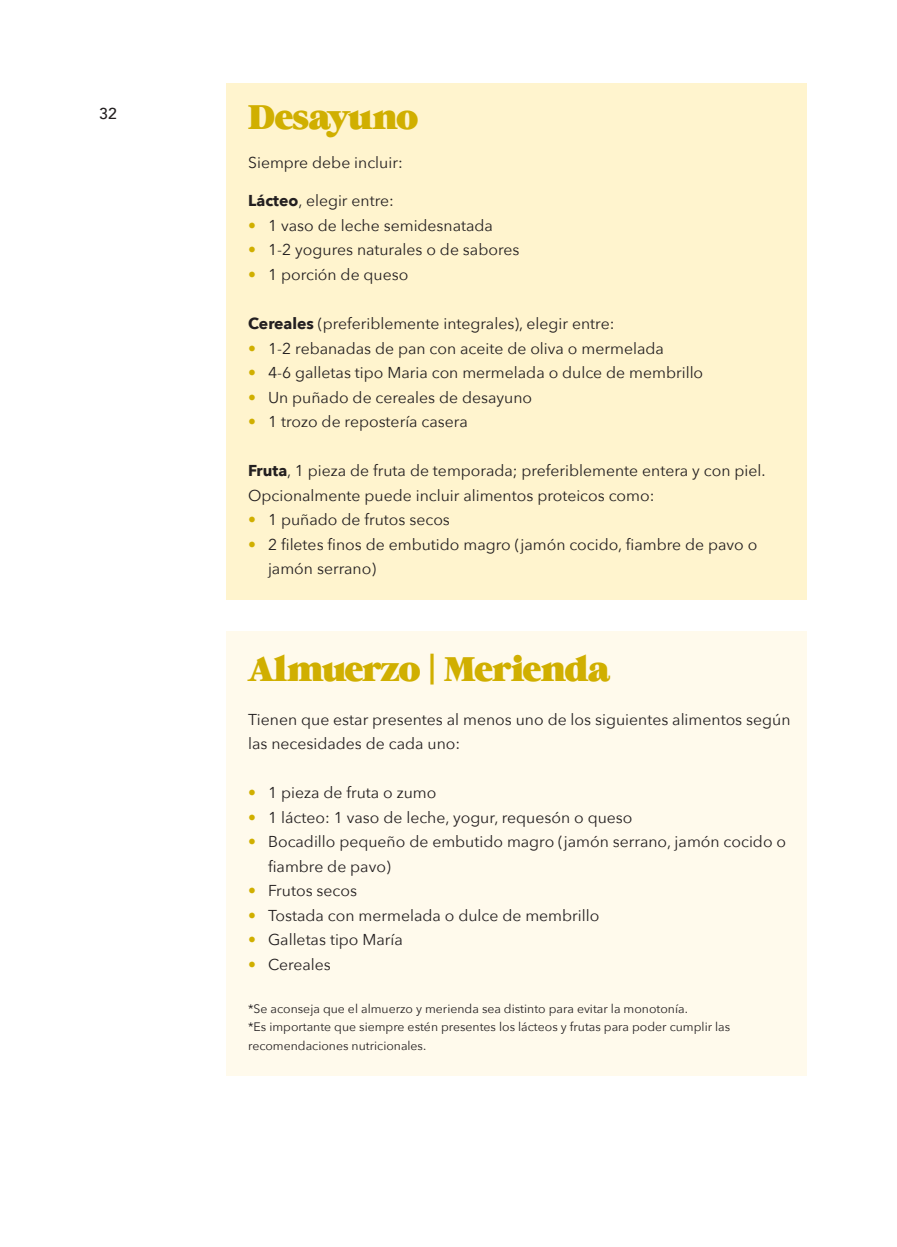
<style>
.page{position:relative;width:897px;height:1247px;background:#fff}
.page>*{position:absolute;margin:0;border:0;box-sizing:border-box;transform-origin:0 0}
.Normal1{font:35px "Grumpy Black 24";letter-spacing:-.02em;color:#d0af00}
.Estilo_de_párrafo_3{font:15.75px/24.5px "Avenir Next";color:#231f20}
.Normal1-2{font:15.75px "Avenir Next";color:#231f20}
.t1{font:500 15.75px "Avenir";color:#231f20}
.Estilo_de_párrafo_3-2{font:12.25px/18.4px "Avenir Next";color:#231f20}
.s1{font-weight:700}
.s2{color:#d0af00}
</style>
<div class="page">
<div style="left:226px;top:83px;width:580px;height:516px;background:#fff4ce"></div>
<div style="left:226px;top:631px;width:580px;height:444px;background:#fffaec"></div>
<p class="t1" style="left:99px;top:100px;width:19px">32</p>
<p class="Normal1" style="left:248px;top:97px;width:172px">Desayuno</p>
<p class="Normal1-2" style="left:248px;top:149px;width:156px">Siempre debe incluir:</p>
<p class="Normal1-2" style="left:248px;top:188px;width:147px"><span class="s1">Lácteo</span>, elegir entre:</p>
<p class="Normal1-2" style="left:248px;top:212px;width:246px"><span class="s2">•</span> 1 vaso de leche semidesnatada</p>
<p class="Normal1-2" style="left:248px;top:237px;width:273px"><span class="s2">•</span> 1-2 yogures naturales o de sabores</p>
<p class="Estilo_de_párrafo_3" style="left:248px;top:261px;width:162px"><span class="s2">•</span> 1 porción de queso</p>
<p class="Estilo_de_párrafo_3" style="left:248px;top:310px;width:368px"><span class="s1">Cereales</span> (preferiblemente integrales), elegir entre:</p>
<p class="Estilo_de_párrafo_3" style="left:248px;top:335px;width:417px"><span class="s2">•</span> 1-2 rebanadas de pan con aceite de oliva o mermelada</p>
<p class="Estilo_de_párrafo_3" style="left:248px;top:359px;width:456px"><span class="s2">•</span> 4-6 galletas tipo Maria con mermelada o dulce de membrillo</p>
<p class="Estilo_de_párrafo_3" style="left:248px;top:384px;width:285px"><span class="s2">•</span> Un puñado de cereales de desayuno</p>
<p class="Estilo_de_párrafo_3" style="left:248px;top:408px;width:221px"><span class="s2">•</span> 1 trozo de repostería casera</p>
<p class="Estilo_de_párrafo_3" style="left:248px;top:457px;width:519px"><span class="s1">Fruta</span>, 1 pieza de fruta de temporada; preferiblemente entera y con piel.</p>
<p class="Estilo_de_párrafo_3" style="left:248px;top:482px;width:408px">Opcionalmente puede incluir alimentos proteicos como:</p>
<p class="Estilo_de_párrafo_3" style="left:248px;top:506px;width:203px"><span class="s2">•</span> 1 puñado de frutos secos</p>
<p class="Estilo_de_párrafo_3" style="left:268px;top:531px;width:491px;text-indent:-20px"><span class="s2">•</span> 2 filetes finos de embutido magro (jamón cocido, fiambre de pavo o jamón serrano)</p>
<p class="Normal1" style="left:248px;top:648px;width:364px">Almuerzo | Merienda</p>
<p class="Estilo_de_párrafo_3" style="left:248px;top:706px;width:544px">Tienen que estar presentes al menos uno de los siguientes alimentos según las necesidades de cada uno:</p>
<p class="Estilo_de_párrafo_3" style="left:248px;top:779px;width:190px"><span class="s2">•</span> 1 pieza de fruta o zumo</p>
<p class="Estilo_de_párrafo_3" style="left:248px;top:804px;width:386px"><span class="s2">•</span> 1 lácteo: 1 vaso de leche, yogur, requesón o queso</p>
<p class="Estilo_de_párrafo_3" style="left:268px;top:828px;width:519px;text-indent:-20px"><span class="s2">•</span> Bocadillo pequeño de embutido magro (jamón serrano, jamón cocido o fiambre de pavo)</p>
<p class="Estilo_de_párrafo_3" style="left:248px;top:877px;width:110px"><span class="s2">•</span> Frutos secos</p>
<p class="Estilo_de_párrafo_3" style="left:248px;top:902px;width:353px"><span class="s2">•</span> Tostada con mermelada o dulce de membrillo</p>
<p class="Estilo_de_párrafo_3" style="left:248px;top:926px;width:156px"><span class="s2">•</span> Galletas tipo María</p>
<p class="Estilo_de_párrafo_3" style="left:248px;top:951px;width:84px"><span class="s2">•</span> Cereales</p>
<p class="Estilo_de_párrafo_3-2" style="left:248px;top:998px;width:441px">*Se aconseja que el almuerzo y merienda sea distinto para evitar la monotonía.</p>
<p class="Estilo_de_párrafo_3-2" style="left:248px;top:1017px;width:483px">*Es importante que siempre estén presentes los lácteos y frutas para poder cumplir las recomendaciones nutricionales.</p>
</div>
